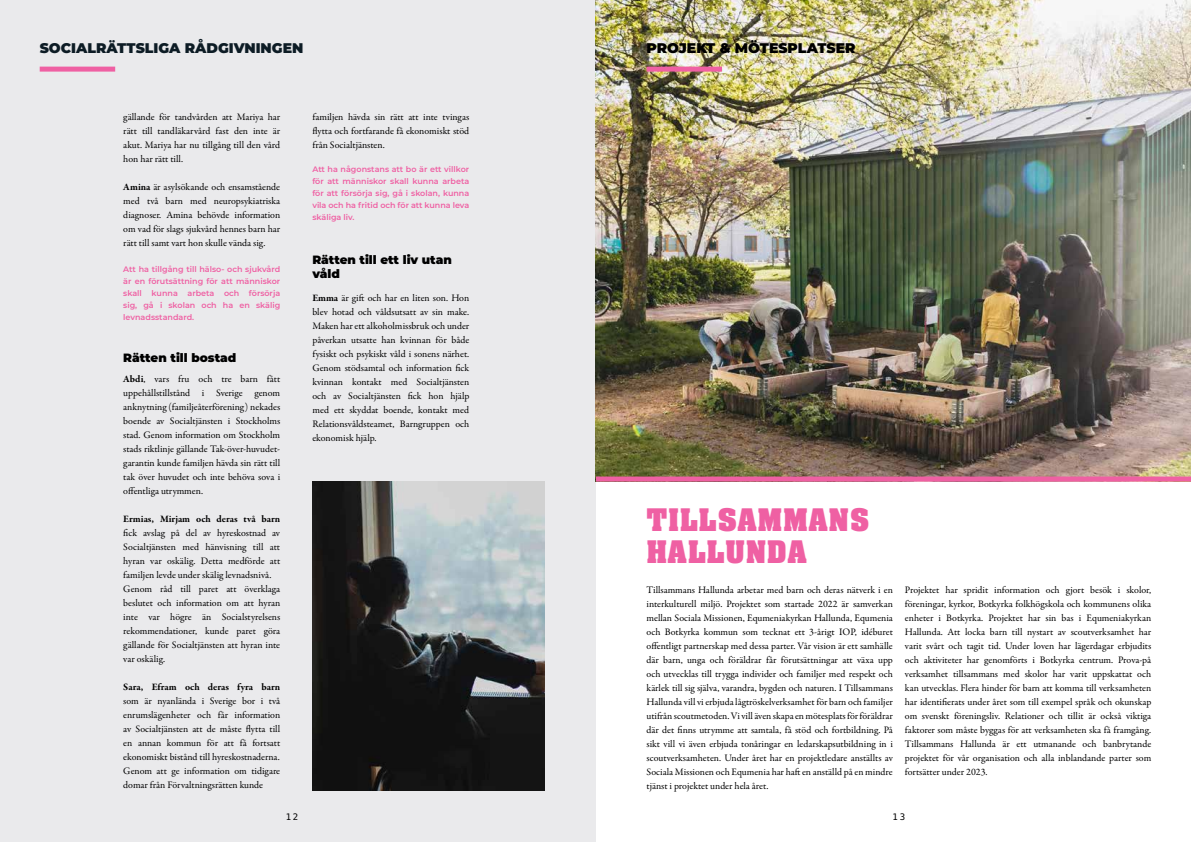
<style>
.page{position:relative;width:1191px;height:842px;background:#fff}
.page>*{position:absolute;margin:0;border:0;box-sizing:border-box;transform-origin:0 0}
.t1{font:700 34px/32px "Neue Aachen Pro";letter-spacing:.015em;color:#ef60a3}
.t2{font:900 14px "Montserrat";color:#0d1c25}
.t3{font:900 14px "Montserrat";color:#000}
.t4{font:900 12px/14.4px "Montserrat";color:#000}
.t5{font:10px/14px "Garamond Premr Pro";color:#000;text-align:justify}
.t6{font:700 10px "Garamond Premr Pro";color:#000}
.t7{font:9px "Hack";color:#000}
.t8{font:600 8px/12px "Montserrat";color:#ef60a3;text-align:justify}
.s1{font-weight:700}
</style>
<div class="page">
<div style="left:0;top:0;width:595px;height:842px;background:#eaeaec"></div>
<img style="left:312px;top:481px;width:232px;height:310px">
<div style="left:40px;top:67px;width:75px;height:5px;background:#ef60a3"></div>
<img style="left:595px;top:0;width:596px;height:481px">
<div style="left:646px;top:67px;width:76px;height:5px;background:#ef60a3"></div>
<div style="left:596px;top:476px;width:595px;height:5px;background:#ef60a3"></div>
<h2 class="t2" style="left:40px;top:38px;width:265px">SOCIALRÄTTSLIGA RÅDGIVNINGEN</h2>
<p class="t5" style="left:123px;top:110px;width:158px">gällande för tandvården att Mariya har rätt till tandläkarvård fast den inte är akut. Mariya har nu tillgång till den vård hon har rätt till.</p>
<p class="t5" style="left:123px;top:180px;width:158px"><span class="s1">Amina</span> är asylsökande och ensamstående med två barn med neuropsykiatriska diagnoser. Amina behövde information om vad för slags sjukvård hennes barn har rätt till samt vart hon skulle vända sig.</p>
<p class="t8" style="left:123px;top:263px;width:158px">Att ha tillgång till hälso- och sjukvård är en förutsättning för att människor skall kunna arbeta och försörja sig, gå i skolan och ha en skälig levnadsstandard.</p>
<p class="t4" style="left:123px;top:350px;width:115px">Rätten till bostad</p>
<p class="t5" style="left:123px;top:372px;width:158px"><span class="s1">Abdi</span>, vars fru och tre barn fått uppehållstillstånd i Sverige genom anknytning (familjeåterförening) nekades boende av Socialtjänsten i Stockholms stad. Genom information om Stockholm stads riktlinje gällande Tak-över-huvudet&shy;garantin kunde familjen hävda sin rätt till tak över huvudet och inte behöva sova i offentliga utrymmen.</p>
<p class="t6" style="left:123px;top:512px;width:158px">Ermias, Mirjam och deras två barn</p>
<p class="t5" style="left:123px;top:526px;width:158px;text-align:left">fick avslag på del av hyreskostnad av Socialtjänsten med hänvisning till att hyran var oskälig. Detta medförde att familjen levde under skälig levnadsnivå.<br>Genom råd till paret att överklaga beslutet och information om att hyran inte var högre än Socialstyrelsens rekommendationer, kunde paret göra gällande för Socialtjänsten att hyran inte var oskälig.</p>
<p class="t6" style="left:123px;top:680px;width:158px">Sara, Efram och deras fyra barn</p>
<p class="t5" style="left:123px;top:694px;width:158px">som är nyanlända i Sverige bor i två enrumslägenheter och får information av Socialtjänsten att de måste flytta till en annan kommun för att få fortsatt ekonomiskt bistånd till hyreskostnaderna.<br>Genom att ge information om tidigare domar från Förvaltningsrätten kunde</p>
<p class="t5" style="left:312px;top:110px;width:158px">familjen hävda sin rätt att inte tvingas flytta och fortfarande få ekonomiskt stöd från Socialtjänsten.</p>
<p class="t8" style="left:312px;top:163px;width:158px">Att ha någonstans att bo är ett villkor för att människor skall kunna arbeta för att försörja sig, gå i skolan, kunna vila och ha fritid och för att kunna leva skäliga liv.</p>
<p class="t4" style="left:312px;top:251px;width:141px">Rätten till ett liv utan våld</p>
<p class="t5" style="left:312px;top:291px;width:158px"><span class="s1">Emma</span> är gift och har en liten son. Hon blev hotad och våldsutsatt av sin make.<br>Maken har ett alkoholmissbruk och under påverkan utsatte han kvinnan för både fysiskt och psykiskt våld i sonens närhet.<br>Genom stödsamtal och information fick kvinnan kontakt med Socialtjänsten och av Socialtjänsten fick hon hjälp med ett skyddat boende, kontakt med Relationsvåldsteamet, Barngruppen och ekonomisk hjälp.</p>
<h2 class="t3" style="left:646px;top:38px;width:211px">PROJEKT &amp; MÖTESPLATSER</h2>
<h1 class="t1" style="left:646px;top:505px;width:225px">TILLSAMMANS<br>HALLUNDA</h1>
<p class="t5" style="left:646px;top:583px;width:248px">Tillsammans Hallunda arbetar med barn och deras nätverk i en interkulturell miljö. Projektet som startade 2022 är samverkan mellan Sociala Missionen, Equmeniakyrkan Hallunda, Equmenia och Botkyrka kommun som tecknat ett 3-årigt IOP, idéburet offentligt partnerskap med dessa parter. Vår vision är ett samhälle där barn, unga och föräldrar får förutsättningar att växa upp och utvecklas till trygga individer och familjer med respekt och kärlek till sig själva, varandra, bygden och naturen. I Tillsammans Hallunda vill vi erbjuda lågtröskelverksamhet för barn och familjer utifrån scoutmetoden. Vi vill även skapa en mötesplats för föräldrar där det finns utrymme att samtala, få stöd och fortbildning. På sikt vill vi även erbjuda tonåringar en ledarskapsutbildning in i scoutverksamheten. Under året har en projektledare anställts av Sociala Missionen och Equmenia har haft en anställd på en mindre tjänst i projektet under hela året.</p>
<p class="t5" style="left:905px;top:583px;width:248px">Projektet har spridit information och gjort besök i skolor, föreningar, kyrkor, Botkyrka folkhögskola och kommunens olika enheter i Botkyrka. Projektet har sin bas i Equmeniakyrkan Hallunda. Att locka barn till nystart av scoutverksamhet har varit svårt och tagit tid. Under loven har lägerdagar erbjudits och aktiviteter har genomförts i Botkyrka centrum. Prova-på verksamhet tillsammans med skolor har varit uppskattat och kan utvecklas. Flera hinder för barn att komma till verksamheten har identifierats under året som till exempel språk och okunskap om svenskt föreningsliv. Relationer och tillit är också viktiga faktorer som måste byggas för att verksamheten ska få framgång.<br>Tillsammans Hallunda är ett utmanande och banbrytande projektet för vår organisation och alla inblandande parter som fortsätter under 2023.</p>
<p class="t7" style="left:286px;top:811px;width:14px">12</p>
<p class="t7" style="left:892px;top:811px;width:14px">13</p>
</div>
